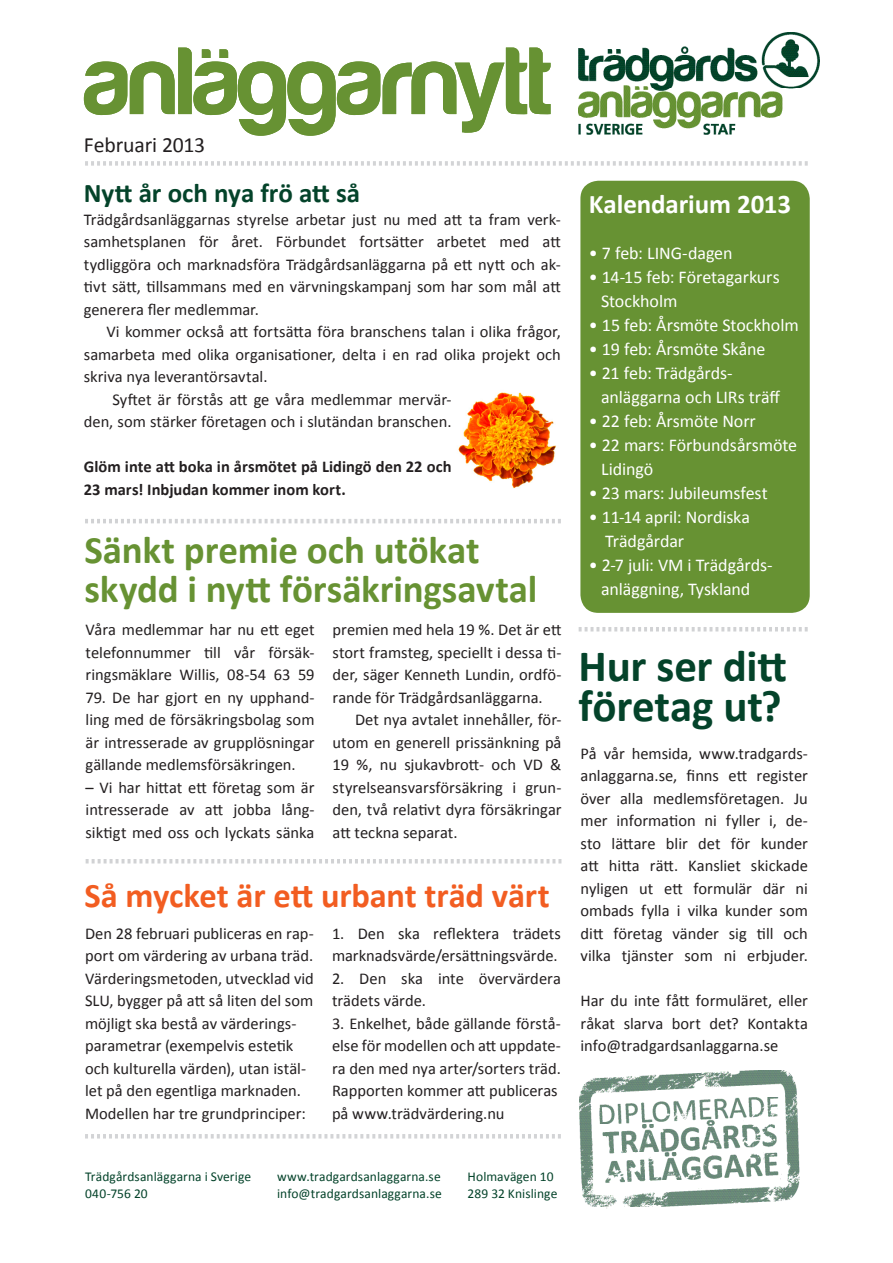
<style>
.page{position:relative;width:893px;height:1263px;background:#fff}
.page>*{position:absolute;margin:0;border:0;box-sizing:border-box;transform-origin:0 0}
.mindre_rubrik_grön_s{font:700 45px/40.5px "Calibri";letter-spacing:-.005em;color:#04432a}
.rubrik_grön_sol{font:700 39px/39px "Calibri";letter-spacing:-.005em;color:#679233}
.rubrik_frukt{font:700 34.5px "Calibri";letter-spacing:-.005em;color:#f25d21}
.rubrik_grön_skugga{font:700 27px "Calibri";color:#04432a}
.rubrik_jord{font:700 27px "Calibri";letter-spacing:-.005em;color:#fff}
.t1{font:21.75px "Calibri";letter-spacing:-.005em;color:#231f20}
.löpande_brödtext{font:18px/24px "Calibri";letter-spacing:-.005em;color:#fff}
.löpande_brödtext-2{font:16.5px/22.5px "Calibri";color:#231f20;text-align:justify}
.löpande_brödtext_ind{font:16.5px/22.5px "Calibri";color:#231f20;text-align:justify}
.löpande_brödtext_ind-2{font:700 16.5px/22.5px "Calibri";color:#231f20}
.t2{font:13.5px "Calibri";letter-spacing:.005em;color:#04432a}
</style>
<div class="page">
<svg style="left:85px;top:161px;width:723px;height:5px"></svg>
<img style="left:579px;top:33px;width:240px;height:102px">
<svg style="left:85px;top:1134px;width:476px;height:4px"></svg>
<img style="left:579px;top:1070px;width:221px;height:139px">
<svg style="left:84px;top:48px;width:467px;height:88px"></svg>
<svg style="left:86px;top:859px;width:476px;height:4px"></svg>
<svg style="left:579px;top:627px;width:229px;height:4px"></svg>
<img style="left:458px;top:392px;width:98px;height:96px">
<svg style="left:85px;top:519px;width:476px;height:4px"></svg>
<div style="left:580px;top:181px;width:230px;height:432px;background:#679233;border-radius:18px"></div>
<p class="t1" style="left:84px;top:131px;width:123px">Februari 2013</p>
<p class="rubrik_grön_skugga" style="left:84px;top:176px;width:278px">Nytt år och nya frö att så</p>
<p class="löpande_brödtext-2" style="left:84px;top:207px;width:479px">Trädgårdsanläggarnas styrelse arbetar just nu med att ta fram verk&shy;samhetsplanen för året. Förbundet fortsätter arbetet med att tydliggöra och marknadsföra Trädgårdsanläggarna på ett nytt och ak&shy;tivt sätt, tillsammans med en värvningskampanj som har som mål att generera fler medlemmar.</p>
<p class="löpande_brödtext_ind" style="left:84px;top:320px;width:478px;text-indent:23px">Vi kommer också att fortsätta föra branschens talan i olika frågor, samarbeta med olika organisationer, delta i en rad olika projekt och skriva nya leverantörsavtal.</p>
<p class="löpande_brödtext_ind" style="left:84px;top:387px;width:369px;text-align:right">Syftet är förstås att ge våra medlemmar mervär&shy;den, som stärker företagen och i slutändan branschen.</p>
<p class="löpande_brödtext_ind-2" style="left:84px;top:455px;width:369px">Glöm inte att boka in årsmötet på Lidingö den 22 och<br>23 mars! Inbjudan kommer inom kort.</p>
<p class="rubrik_grön_sol" style="left:84px;top:528px;width:454px">Sänkt premie och utökat skydd i nytt försäkringsavtal</p>
<p class="löpande_brödtext-2" style="left:86px;top:618px;width:230px">Våra medlemmar har nu ett eget telefonnummer till vår försäk&shy;ringsmäklare Willis, 08-54 63 59</p>
<p class="löpande_brödtext-2" style="left:86px;top:685px;width:230px">79. De har gjort en ny upphand&shy;ling med de försäkringsbolag som är intresserade av grupplösningar gällande medlemsförsäkringen.</p>
<p class="löpande_brödtext-2" style="left:86px;top:775px;width:230px">– Vi har hittat ett företag som är intresserade av att jobba lång&shy;siktigt med oss och lyckats sänka</p>
<p class="löpande_brödtext-2" style="left:333px;top:618px;width:230px">premien med hela 19 %. Det är ett stort framsteg, speciellt i dessa ti&shy;der, säger Kenneth Lundin, ordfö&shy;rande för Trädgårdsanläggarna.</p>
<p class="löpande_brödtext_ind" style="left:333px;top:708px;width:230px;text-indent:22px">Det nya avtalet innehåller, för&shy;utom en generell prissänkning på 19 %, nu sjukavbrott- och VD &amp; styrelseansvarsförsäkring i grun&shy;den, två relativt dyra försäkringar att teckna separat.</p>
<p class="rubrik_frukt" style="left:84px;top:874px;width:467px">Så mycket är ett urbant träd värt</p>
<p class="löpande_brödtext-2" style="left:85px;top:921px;width:230px;text-align:left">Den 28 februari publiceras en rap&shy;port om värdering av urbana träd.<br>Värderingsmetoden, utvecklad vid SLU, bygger på att så liten del som möjligt ska bestå av värderings&shy;parametrar (exempelvis estetik och kulturella värden), utan istäl&shy;let på den egentliga marknaden.<br>Modellen har tre grundprinciper:</p>
<p class="löpande_brödtext-2" style="left:332px;top:921px;width:230px">1. Den ska reflektera trädets marknadsvärde/ersättningsvärde.</p>
<p class="löpande_brödtext-2" style="left:332px;top:966px;width:230px">2. Den ska inte övervärdera trädets värde.</p>
<p class="löpande_brödtext-2" style="left:332px;top:1011px;width:230px">3. Enkelhet, både gällande förstå&shy;else för modellen och att uppdate&shy;ra den med nya arter/sorters träd.</p>
<p class="löpande_brödtext-2" style="left:332px;top:1079px;width:227px">Rapporten kommer att publiceras på www.trädvärdering.nu</p>
<p class="rubrik_jord" style="left:589px;top:187px;width:204px">Kalendarium 2013</p>
<p class="löpande_brödtext" style="left:589px;top:240px;width:145px">• 7 feb: LING-dagen</p>
<p class="löpande_brödtext" style="left:601px;top:264px;width:180px;text-indent:-12px">• 14-15 feb: Företagarkurs<br>Stockholm</p>
<p class="löpande_brödtext" style="left:589px;top:312px;width:211px">• 15 feb: Årsmöte Stockholm</p>
<p class="löpande_brödtext" style="left:589px;top:336px;width:178px">• 19 feb: Årsmöte Skåne</p>
<p class="löpande_brödtext" style="left:589px;top:360px;width:145px">• 21 feb: Trädgårds-</p>
<p class="löpande_brödtext" style="left:601px;top:384px;width:181px">anläggarna och LIRs träff</p>
<p class="löpande_brödtext" style="left:589px;top:408px;width:168px">• 22 feb: Årsmöte Norr</p>
<p class="löpande_brödtext" style="left:601px;top:432px;width:198px;text-indent:-12px">• 22 mars: Förbundsårsmöte<br>Lidingö</p>
<p class="löpande_brödtext" style="left:589px;top:480px;width:180px">• 23 mars: Jubileumsfest</p>
<p class="löpande_brödtext" style="left:589px;top:504px;width:163px">• 11-14 april: Nordiska</p>
<p class="löpande_brödtext" style="left:605px;top:528px;width:80px">Trädgårdar</p>
<p class="löpande_brödtext" style="left:589px;top:552px;width:185px">• 2-7 juli: VM i Trädgårds-</p>
<p class="löpande_brödtext" style="left:601px;top:576px;width:151px">anläggning, Tyskland</p>
<p class="mindre_rubrik_grön_s" style="left:579px;top:643px;width:210px">Hur ser ditt företag ut?</p>
<p class="löpande_brödtext-2" style="left:581px;top:741px;width:229px">På vår hemsida, www.tradgards&shy;anlaggarna.se, finns ett register över alla medlemsföretagen. Ju mer information ni fyller i, de&shy;sto lättare blir det för kunder att hitta rätt. Kansliet skickade nyligen ut ett formulär där ni ombads fylla i vilka kunder som ditt företag vänder sig till och vilka tjänster som ni erbjuder.</p>
<p class="löpande_brödtext-2" style="left:581px;top:989px;width:229px">Har du inte fått formuläret, eller råkat slarva bort det? Kontakta info@tradgardsanlaggarna.se</p>
<p class="t2" style="left:85px;top:1168px;width:168px">Trädgårdsanläggarna i Sverige</p>
<p class="t2" style="left:277px;top:1168px;width:165px">www.tradgardsanlaggarna.se</p>
<p class="t2" style="left:468px;top:1168px;width:87px">Holmavägen 10</p>
<p class="t2" style="left:85px;top:1184px;width:64px">040-756 20</p>
<p class="t2" style="left:277px;top:1184px;width:166px">info@tradgardsanlaggarna.se</p>
<p class="t2" style="left:468px;top:1184px;width:91px">289 32 Knislinge</p>
</div>
